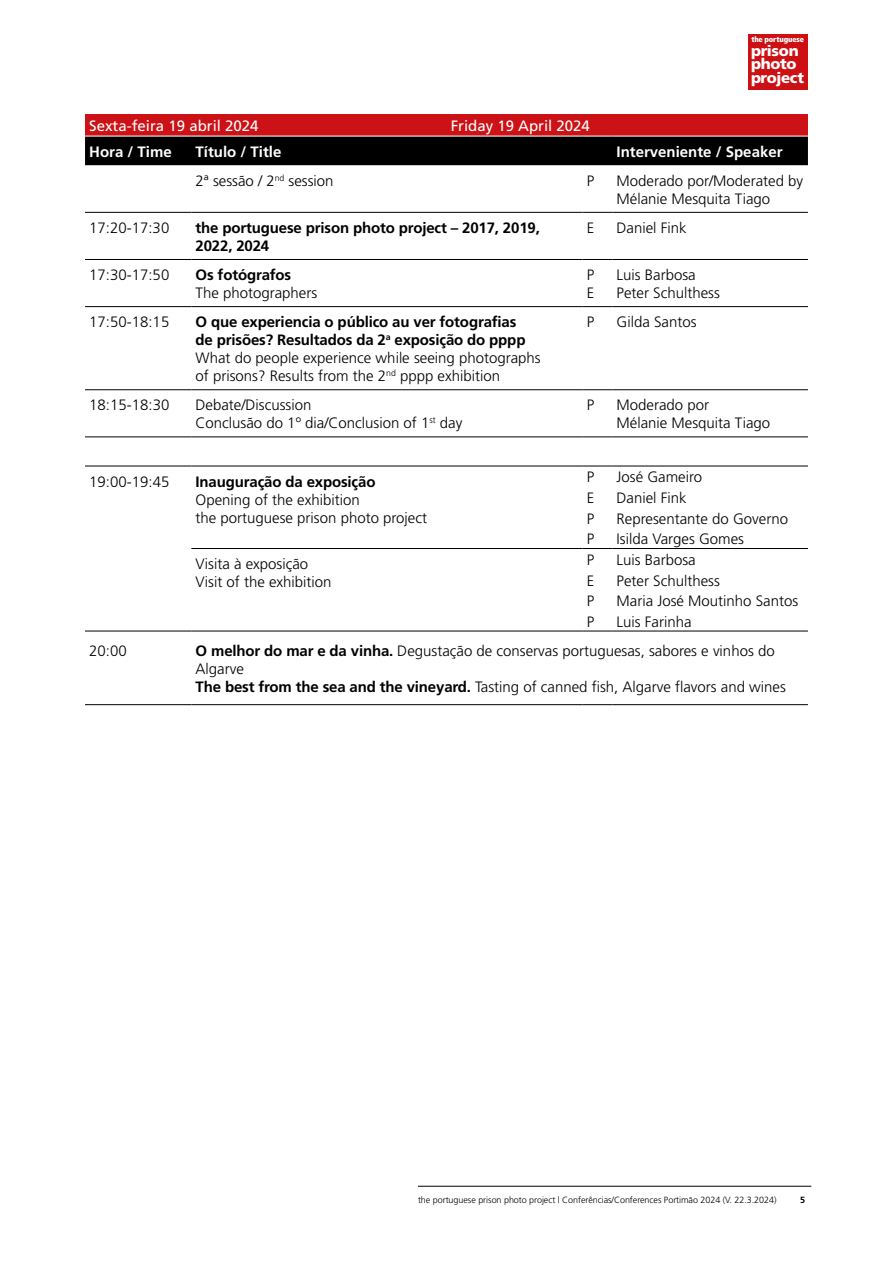
<style>
.page{position:relative;width:893px;height:1263px;background:#fff}
.page>*{position:absolute;margin:0;border:0;box-sizing:border-box;transform-origin:0 0}
.t1{font:300 15px/18px "Frutiger";color:#000}
.t2{font:700 15px/18px "Frutiger";letter-spacing:-.01em;color:#000}
.t3{font:700 15px "Frutiger";color:#fff}
.t4{font:15px "Frutiger";color:#fff}
.t5{font:900 15px/13.8px "Frutiger";letter-spacing:-.02em;color:#fff}
.t6{font:300 9px "Frutiger";letter-spacing:-.005em;color:#000}
.t7{font:700 9px "Frutiger";color:#000}
.t8{font:900 condensed 7.65px "Frutiger";letter-spacing:-.015em;color:#fff}
.s1{font-weight:700}
</style>
<div class="page">
<hr style="left:418px;top:1186px;width:393px;height:1px;background:#000">
<div style="left:748px;top:34px;width:60px;height:56px;background:#cd1013"></div>
<div style="left:85px;top:115px;width:723px;height:21px;background:#cc1216"></div>
<hr style="left:85px;top:212px;width:106px;height:1px;background:#000">
<hr style="left:191px;top:212px;width:392px;height:1px;background:#000">
<svg style="left:583px;top:212px;width:29px;height:1px"></svg>
<hr style="left:612px;top:212px;width:196px;height:1px;background:#000">
<svg style="left:583px;top:466px;width:29px;height:1px"></svg>
<hr style="left:612px;top:466px;width:196px;height:1px;background:#000">
<hr style="left:85px;top:704px;width:106px;height:1px;background:#000">
<div style="left:85px;top:136px;width:723px;height:29px;background:#000"></div>
<hr style="left:612px;top:136px;width:196px;height:1px;background:#fff">
<svg style="left:583px;top:548px;width:29px;height:1px"></svg>
<hr style="left:612px;top:548px;width:196px;height:1px;background:#000">
<hr style="left:191px;top:466px;width:392px;height:1px;background:#000">
<hr style="left:85px;top:436px;width:106px;height:1px;background:#000">
<hr style="left:191px;top:436px;width:392px;height:1px;background:#000">
<svg style="left:583px;top:436px;width:29px;height:1px"></svg>
<hr style="left:612px;top:436px;width:196px;height:1px;background:#000">
<hr style="left:85px;top:259px;width:106px;height:1px;background:#000">
<hr style="left:191px;top:259px;width:392px;height:1px;background:#000">
<svg style="left:583px;top:259px;width:29px;height:1px"></svg>
<hr style="left:612px;top:259px;width:196px;height:1px;background:#000">
<svg style="left:583px;top:631px;width:29px;height:1px"></svg>
<hr style="left:612px;top:631px;width:196px;height:1px;background:#000">
<hr style="left:191px;top:704px;width:392px;height:1px;background:#000">
<svg style="left:583px;top:704px;width:29px;height:1px"></svg>
<hr style="left:612px;top:704px;width:196px;height:1px;background:#000">
<hr style="left:85px;top:466px;width:106px;height:1px;background:#000">
<hr style="left:85px;top:631px;width:106px;height:1px;background:#000">
<hr style="left:191px;top:548px;width:392px;height:1px;background:#000">
<hr style="left:191px;top:631px;width:392px;height:1px;background:#000">
<hr style="left:85px;top:306px;width:106px;height:1px;background:#000">
<hr style="left:85px;top:389px;width:106px;height:1px;background:#000">
<hr style="left:612px;top:306px;width:196px;height:1px;background:#000">
<hr style="left:612px;top:389px;width:196px;height:1px;background:#000">
<svg style="left:583px;top:306px;width:29px;height:1px"></svg>
<svg style="left:583px;top:389px;width:29px;height:1px"></svg>
<hr style="left:191px;top:306px;width:392px;height:1px;background:#000">
<hr style="left:191px;top:389px;width:392px;height:1px;background:#000">
<p class="t8" style="left:751px;top:35px;width:54px">the portuguese</p>
<p class="t5" style="left:751px;top:43px;width:55px">prison photo project</p>
<p class="t4" style="left:89px;top:117px;width:171px">Sexta-feira 19 abril 2024</p>
<p class="t4" style="left:451px;top:117px;width:141px">Friday 19 April 2024</p>
<p class="t3" style="left:89px;top:143px;width:84px">Hora / Time</p>
<p class="t3" style="left:196px;top:143px;width:87px">Título / Title</p>
<p class="t3" style="left:617px;top:143px;width:167px">Interveniente / Speaker</p>
<p class="t1" style="left:196px;top:172px;width:139px">2ª sessão / 2<sup>nd</sup> session</p>
<p class="t1" style="left:587px;top:172px;width:9px">P</p>
<p class="t1" style="left:617px;top:172px;width:188px">Moderado por/Moderated by<br>Mélanie Mesquita Tiago</p>
<p class="t1" style="left:89px;top:219px;width:82px">17:20-17:30</p>
<p class="t2" style="left:196px;top:219px;width:346px">the portuguese prison photo project – 2017, 2019,<br>2022, 2024</p>
<p class="t1" style="left:587px;top:219px;width:9px">E</p>
<p class="t1" style="left:617px;top:219px;width:72px">Daniel Fink</p>
<p class="t1" style="left:89px;top:266px;width:82px">17:30-17:50</p>
<p class="t2" style="left:196px;top:266px;width:97px">Os fotógrafos</p>
<p class="t1" style="left:196px;top:284px;width:123px">The photographers</p>
<p class="t1" style="left:587px;top:266px;width:9px">P<br>E</p>
<p class="t1" style="left:617px;top:266px;width:105px">Luis Barbosa<br>Peter Schulthess</p>
<p class="t1" style="left:89px;top:313px;width:82px">17:50-18:15</p>
<p class="t1" style="left:196px;top:313px;width:347px"><span class="s1">O que experiencia o público au ver fotografias<br>de prisões? Resultados da 2</span><sup>a</sup> <span class="s1">exposição do pppp </span>What do people experience while seeing photographs of prisons? Results from the 2<sup>nd</sup> pppp exhibition</p>
<p class="t1" style="left:587px;top:313px;width:9px">P</p>
<p class="t1" style="left:617px;top:313px;width:82px">Gilda Santos</p>
<p class="t1" style="left:89px;top:396px;width:82px">18:15-18:30</p>
<p class="t1" style="left:196px;top:396px;width:268px">Debate/Discussion<br>Conclusão do 1º dia/Conclusion of 1<sup>st</sup> day</p>
<p class="t1" style="left:587px;top:396px;width:9px">P</p>
<p class="t1" style="left:617px;top:396px;width:155px">Moderado por<br>Mélanie Mesquita Tiago</p>
<p class="t1" style="left:89px;top:472px;width:82px">19:00-19:45</p>
<p class="t2" style="left:196px;top:472px;width:181px">Inauguração da exposição</p>
<p class="t1" style="left:196px;top:490px;width:233px">Opening of the exhibition<br>the portuguese prison photo project</p>
<p class="t1" style="left:587px;top:468px;width:9px">P</p>
<p class="t1" style="left:617px;top:468px;width:87px">José Gameiro</p>
<p class="t1" style="left:587px;top:489px;width:9px">E</p>
<p class="t1" style="left:617px;top:489px;width:72px">Daniel Fink</p>
<p class="t1" style="left:587px;top:509px;width:9px">P</p>
<p class="t1" style="left:617px;top:509px;width:173px">Representante do Governo</p>
<p class="t1" style="left:587px;top:530px;width:9px">P</p>
<p class="t1" style="left:617px;top:530px;width:129px">Isilda Varges Gomes</p>
<p class="t1" style="left:196px;top:555px;width:137px">Visita à exposição<br>Visit of the exhibition</p>
<p class="t1" style="left:587px;top:551px;width:9px">P</p>
<p class="t1" style="left:617px;top:551px;width:81px">Luis Barbosa</p>
<p class="t1" style="left:587px;top:571px;width:9px">E</p>
<p class="t1" style="left:617px;top:571px;width:105px">Peter Schulthess</p>
<p class="t1" style="left:587px;top:592px;width:9px">P</p>
<p class="t1" style="left:617px;top:592px;width:183px">Maria José Moutinho Santos</p>
<p class="t1" style="left:587px;top:613px;width:9px">P</p>
<p class="t1" style="left:617px;top:613px;width:76px">Luis Farinha</p>
<p class="t1" style="left:89px;top:642px;width:39px">20:00</p>
<p class="t1" style="left:196px;top:642px;width:592px"><span class="s1">O melhor do mar e da vinha.</span> Degustação de conservas portuguesas, sabores e vinhos do<br>Algarve<br><span class="s1">The best from the sea and the vineyard.</span> Tasting of canned fish, Algarve flavors and wines</p>
<p class="t6" style="left:418px;top:1195px;width:360px">the portuguese prison photo project | Conferências/Conferences Portimão 2024 (V. 22.3.2024)</p>
<p class="t7" style="left:800px;top:1195px;width:7px">5</p>
</div>
